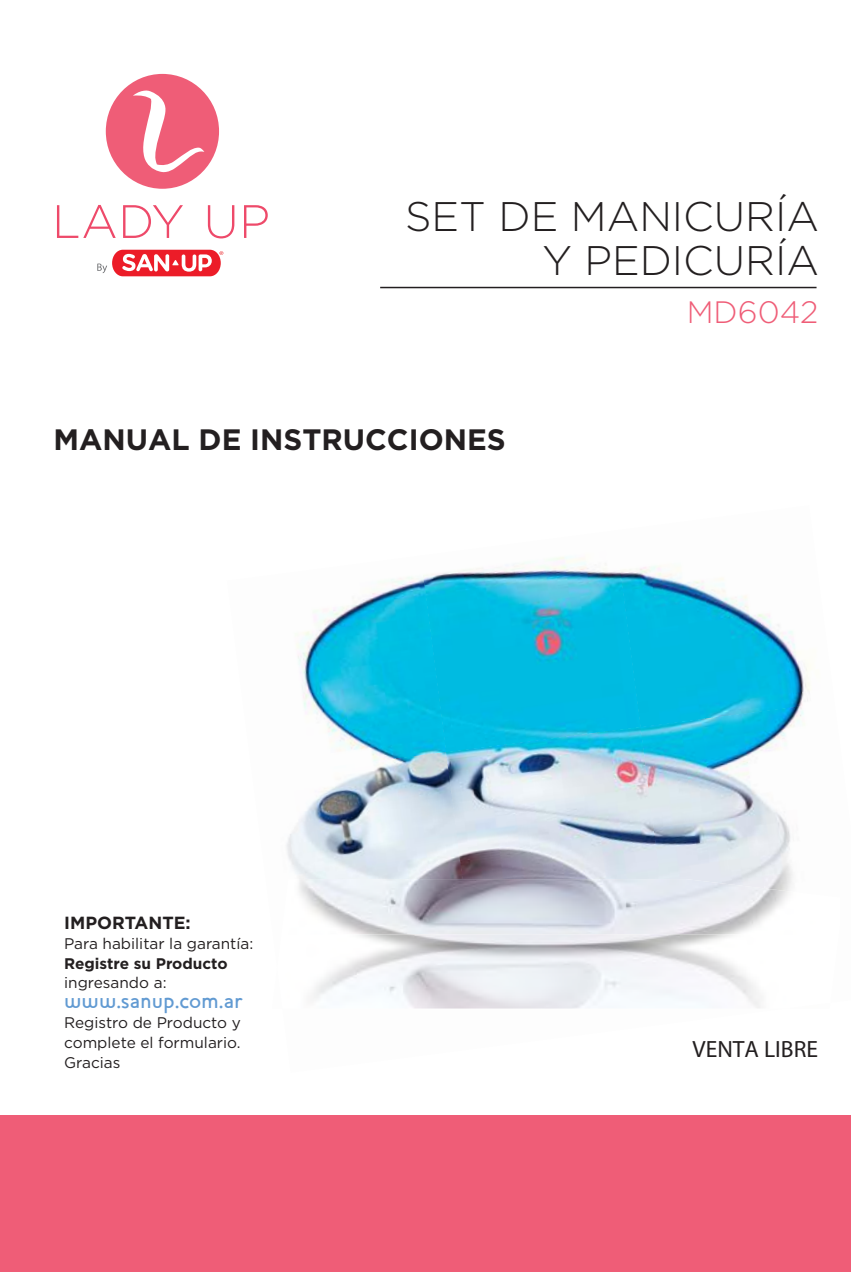
<style>
.page{position:relative;width:851px;height:1276px;background:#fff}
.page>*{position:absolute;margin:0;border:0;box-sizing:border-box;transform-origin:0 0}
.t1{font:300 41.4px/44.1px "Gotham";color:#231f20;text-align:right}
.t2{font:300 30.9px "Gotham";color:#ef5d77}
.t3{font:700 29.4px "Gotham";color:#231f20}
.t4{font:23.7px "Myriad Pro";color:#231f20}
.t5{font:500 21.9px "Houschka";color:#619ad2}
.t6{font:700 17.7px "Gotham";color:#231f20}
.t7{font:15.3px/19.8px "Gotham";color:#231f20;text-align:justify}
.t8{font:700 15.3px "Gotham";color:#231f20}
</style>
<div class="page">
<div style="left:0;top:1115px;width:850px;height:157px;background:#ef5d77"></div>
<hr style="left:380px;top:287px;width:436px;height:1px;background:#231f20">
<svg style="left:57px;top:205px;width:59px;height:33px"></svg>
<svg style="left:123px;top:205px;width:60px;height:33px"></svg>
<svg style="left:208px;top:205px;width:26px;height:33px"></svg>
<svg style="left:244px;top:205px;width:24px;height:33px"></svg>
<svg style="left:106px;top:74px;width:113px;height:115px"></svg>
<img style="left:296px;top:577px;width:124px;height:175px">
<img style="left:420px;top:557px;width:194px;height:195px">
<img style="left:614px;top:566px;width:197px;height:161px">
<img style="left:286px;top:752px;width:160px;height:127px">
<img style="left:446px;top:727px;width:194px;height:152px">
<img style="left:640px;top:701px;width:171px;height:178px">
<img style="left:299px;top:879px;width:493px;height:55px">
<svg style="left:97px;top:250px;width:126px;height:26px"></svg>
<h1 class="t1" style="left:405px;top:194px;width:415px">SET DE MANICURÍA<br>Y PEDICURÍA</h1>
<h2 class="t2" style="left:686px;top:295px;width:133px">MD6042</h2>
<h3 class="t3" style="left:54px;top:422px;width:453px">MANUAL DE INSTRUCCIONES</h3>
<p class="t6" style="left:64px;top:912px;width:128px">IMPORTANTE:</p>
<p class="t7" style="left:64px;top:933px;width:191px">Para habilitar la garantía:</p>
<p class="t8" style="left:64px;top:954px;width:165px">Registre su Producto</p>
<p class="t7" style="left:64px;top:973px;width:104px">ingresando a:</p>
<h3 class="t5" style="left:64px;top:987px;width:180px">www.sanup.com.ar</h3>
<p class="t7" style="left:64px;top:1012px;width:178px">Registro de Producto y complete el formulario.<br>Gracias</p>
<h3 class="t4" style="left:692px;top:1034px;width:127px">VENTA LIBRE</h3>
</div>
